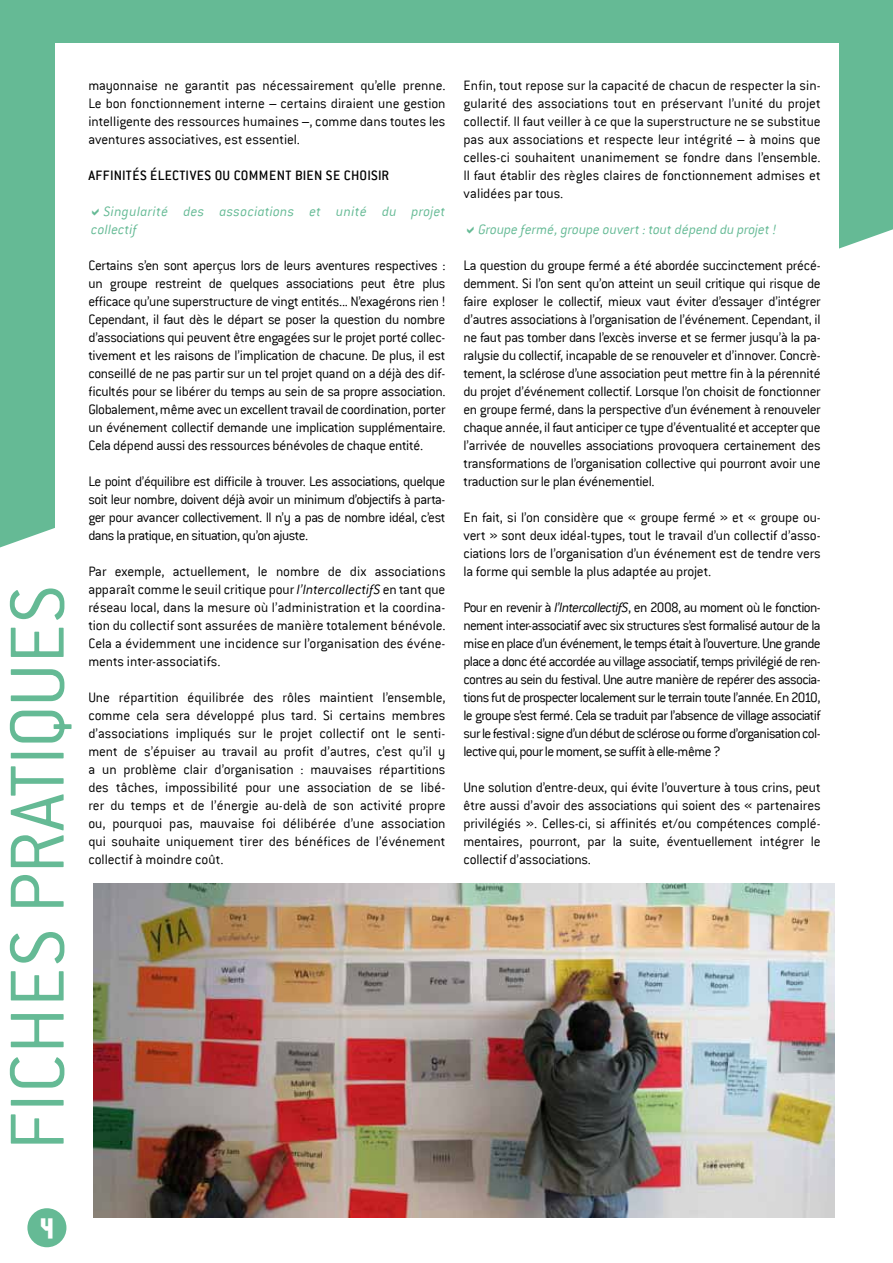
<style>
.page{position:relative;width:893px;height:1263px;background:#fff}
.page>*{position:absolute;margin:0;border:0;box-sizing:border-box;transform-origin:0 0}
.t1{font:84px "Conduit ITCTT Light";color:#65ba95}
.t2{font:36px "animafont";color:#fff}
.t3{font:300 15px/18px "Conduit ITC";letter-spacing:-.01em;color:#000;text-align:justify}
.t4{font:italic 300 15px/18px "Conduit ITC";letter-spacing:.01em;color:#65ba95}
.t5{font:500 15px "Conduit ITC";letter-spacing:.02em;color:#000}
.s1{font-style:italic}
</style>
<div class="page">
<svg style="left:0;top:0;width:893px;height:547px;fill:#65ba95"></svg>
<div style="left:56px;top:44px;width:783px;height:1118px;background:#fff"></div>
<div style="left:27px;top:1208px;width:39px;height:39px;background:#65ba95;border-radius:50%"></div>
<img style="left:93px;top:883px;width:741px;height:335px">
<h1 class="t1" style="left:-13px;top:1150px;width:567px;rotate:-90deg">fiches pratiques</h1>
<p class="t3" style="left:88px;top:76px;width:359px">mayonnaise ne garantit pas nécessairement qu’elle prenne.<br>Le bon fonctionnement interne – certains diraient une gestion intelligente des ressources humaines –, comme dans toutes les aventures associatives, est essentiel.</p>
<p class="t5" style="left:88px;top:167px;width:302px">AFFINITÉS ÉLECTIVES OU COMMENT BIEN SE CHOISIR</p>
<p class="t4" style="left:91px;top:202px;width:356px;text-indent:13px">Singularité des associations et unité du projet collectif</p>
<p class="t3" style="left:88px;top:256px;width:359px">Certains s’en sont aperçus lors de leurs aventures respectives : un groupe restreint de quelques associations peut être plus efficace qu’une superstructure de vingt entités... N’exagérons rien !<br>Cependant, il faut dès le départ se poser la question du nombre d’associations qui peuvent être engagées sur le projet porté collec&shy;tivement et les raisons de l’implication de chacune. De plus, il est conseillé de ne pas partir sur un tel projet quand on a déjà des dif&shy;ficultés pour se libérer du temps au sein de sa propre association.<br>Globalement, même avec un excellent travail de coordination, porter un événement collectif demande une implication supplémentaire.<br>Cela dépend aussi des ressources bénévoles de chaque entité.</p>
<p class="t3" style="left:88px;top:472px;width:359px">Le point d’équilibre est difficile à trouver. Les associations, quelque soit leur nombre, doivent déjà avoir un minimum d’objectifs à parta&shy;ger pour avancer collectivement. Il n’y a pas de nombre idéal, c’est dans la pratique, en situation, qu’on ajuste.</p>
<p class="t3" style="left:88px;top:562px;width:359px">Par exemple, actuellement, le nombre de dix associations apparaît comme le seuil critique pour <span class="s1">l’IntercollectifS</span> en tant que réseau local, dans la mesure où l’administration et la coordina&shy;tion du collectif sont assurées de manière totalement bénévole.<br>Cela a évidemment une incidence sur l’organisation des événe&shy;ments inter-associatifs.</p>
<p class="t3" style="left:88px;top:688px;width:359px">Une répartition équilibrée des rôles maintient l’ensemble, comme cela sera développé plus tard. Si certains membres d’associations impliqués sur le projet collectif ont le senti&shy;ment de s’épuiser au travail au profit d’autres, c’est qu’il y a un problème clair d’organisation : mauvaises répartitions des tâches, impossibilité pour une association de se libé&shy;rer du temps et de l’énergie au-delà de son activité propre ou, pourquoi pas, mauvaise foi délibérée d’une association qui souhaite uniquement tirer des bénéfices de l’événement collectif à moindre coût.</p>
<p class="t3" style="left:463px;top:76px;width:359px">Enfin, tout repose sur la capacité de chacun de respecter la sin&shy;gularité des associations tout en préservant l’unité du projet collectif. Il faut veiller à ce que la superstructure ne se substitue pas aux associations et respecte leur intégrité – à moins que celles-ci souhaitent unanimement se fondre dans l’ensemble.<br>Il faut établir des règles claires de fonctionnement admises et validées par tous.</p>
<p class="t4" style="left:478px;top:220px;width:299px">Groupe fermé, groupe ouvert : tout dépend du projet !</p>
<p class="t3" style="left:463px;top:256px;width:359px">La question du groupe fermé a été abordée succinctement précé&shy;demment. Si l’on sent qu’on atteint un seuil critique qui risque de faire exploser le collectif, mieux vaut éviter d’essayer d’intégrer d’autres associations à l’organisation de l’événement. Cependant, il ne faut pas tomber dans l’excès inverse et se fermer jusqu’à la pa&shy;ralysie du collectif, incapable de se renouveler et d’innover. Concrè&shy;tement, la sclérose d’une association peut mettre fin à la pérennité du projet d’événement collectif. Lorsque l’on choisit de fonctionner en groupe fermé, dans la perspective d’un événement à renouveler chaque année, il faut anticiper ce type d’éventualité et accepter que l’arrivée de nouvelles associations provoquera certainement des transformations de l’organisation collective qui pourront avoir une traduction sur le plan événementiel.</p>
<p class="t3" style="left:463px;top:508px;width:359px">En fait, si l’on considère que « groupe fermé » et « groupe ou&shy;vert » sont deux idéal-types, tout le travail d’un collectif d’asso&shy;ciations lors de l’organisation d’un événement est de tendre vers la forme qui semble la plus adaptée au projet.</p>
<p class="t3" style="left:463px;top:598px;width:359px">Pour en revenir à <span class="s1">l’IntercollectifS</span>, en 2008, au moment où le fonction&shy;nement inter-associatif avec six structures s’est formalisé autour de la mise en place d’un événement, le temps était à l’ouverture. Une grande place a donc été accordée au village associatif, temps privilégié de ren&shy;contres au sein du festival. Une autre manière de repérer des associa&shy;tions fut de prospecter localement sur le terrain toute l’année. En 2010, le groupe s’est fermé. Cela se traduit par l’absence de village associatif sur le festival: signe d’un début de sclérose ou forme d’organisation col&shy;lective qui, pour le moment, se suffit à elle-même ?</p>
<p class="t3" style="left:463px;top:778px;width:359px">Une solution d’entre-deux, qui évite l’ouverture à tous crins, peut être aussi d’avoir des associations qui soient des « partenaires privilégiés ». Celles-ci, si affinités et/ou compétences complé&shy;mentaires, pourront, par la suite, éventuellement intégrer le collectif d’associations.</p>
<h2 class="t2" style="left:39px;top:1214px;width:17px">4</h2>
</div>
